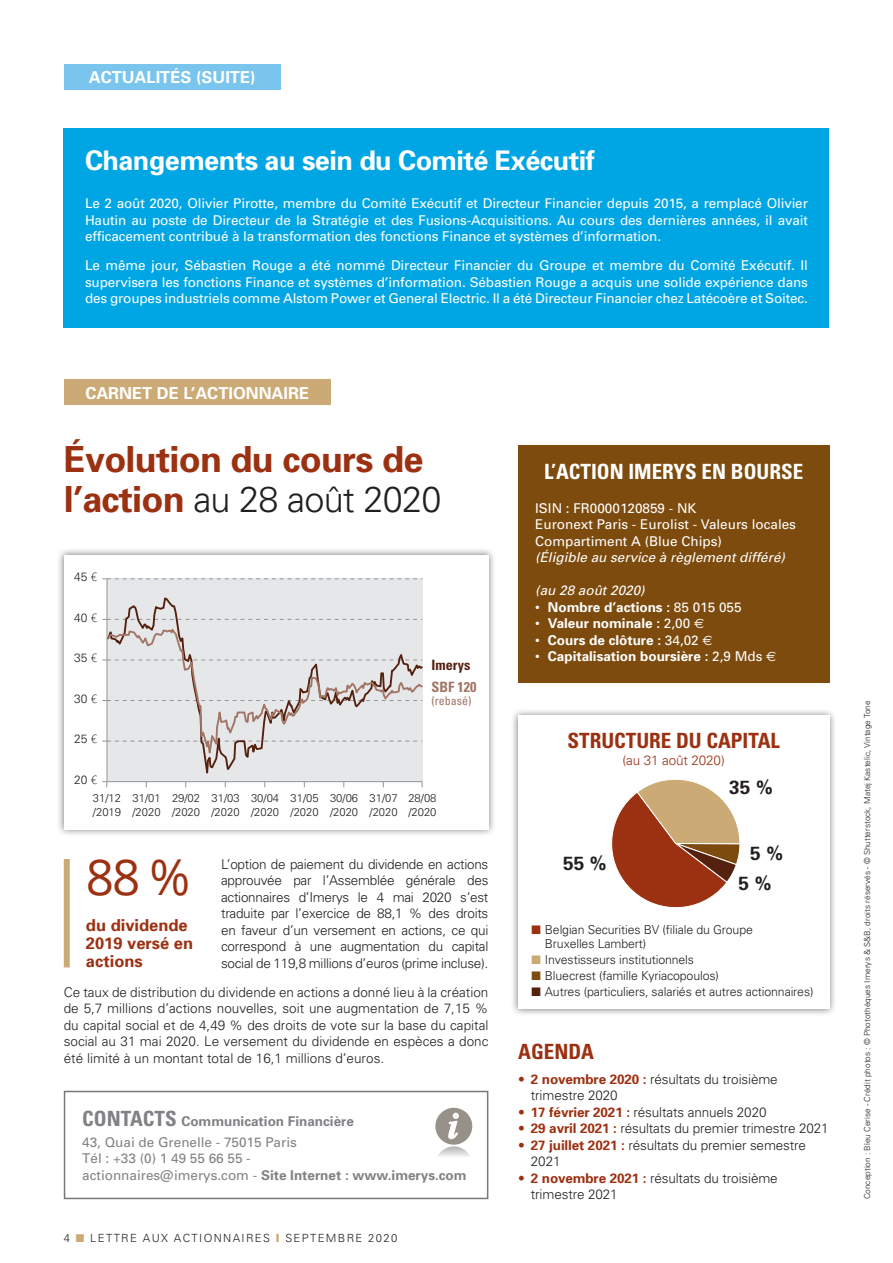
<style>
.page{position:relative;width:893px;height:1263px;background:#fff}
.page>*{position:absolute;margin:0;border:0;box-sizing:border-box;transform-origin:0 0}
.textes{font:49.5px "Open Sans";color:#9c3112}
.t1{font:700 36px/40.5px "Univers";letter-spacing:-.02em;color:#9c3112}
.t2{font:700 27px "Univers";letter-spacing:-.02em;color:#fff}
.t3{font:700 condensed 21px "Univers";color:#9c3112}
.t4{font:700 condensed 21px "Univers";color:#fff}
.t5{font:700 19.05px/30px "Univers";color:#231f20}
.t6{font:700 16.5px "Univers";color:#fff}
.textes-2{font:700 16.5px/18px "Univers";color:#9c3112}
.t7{font:700 condensed 14.25px "Univers";color:#a17565}
.t8{font:700 condensed 14.25px "Univers";color:#55210f}
.textes-3{font:13.5px/16.5px "Univers";letter-spacing:-.01em;color:#fff;text-align:justify}
.textes-4{font:300 13.5px/16.5px "Univers";letter-spacing:-.01em;color:#231f20;text-align:justify}
.date{font:300 13.5px/16.5px "Univers";letter-spacing:-.01em;color:#231f20}
.t9{font:700 13.5px "Univers";color:#fff}
.t10{font:700 13.5px "Univers";color:#808285}
.t11{font:italic 13.5px "Univers";color:#fff}
.t12{font:13.5px "Univers";color:#808285}
.t13{font:300 13.5px "Univers";letter-spacing:-.01em;color:#9c3112}
.t14{font:300 12.3px/13px "Univers";letter-spacing:-.01em;color:#231f20}
.t15{font:300 12px "Univers";color:#231f20}
.t16{font:condensed 12px "Univers";color:#a17565}
.t17{font:300 11.25px/13.5px "Univers";color:#231f20}
.t18{font:300 11.25px "Univers";letter-spacing:.12em;color:#231f20}
.t19{font:300 8.25px "Univers";color:#231f20}
.s1{font-weight:300;color:#231f20}
.s2{font-family:"Open Sans";font-size:11.55px}
.s3{font-weight:400}
.s4{font-family:"Euro Sans";font-weight:400}
.s5{color:#9c3112}
.s6{color:#cbaa76}
.s7{color:#7d4b0d}
.s8{color:#55210f}
.s9{font-weight:700;color:#9c3112}
.s10{font-stretch:condensed;font-size:21px}
.s11{font-weight:900;color:#cbaa76}
</style>
<div class="page">
<div style="left:518px;top:445px;width:311px;height:237px;background:#7d4b0d"></div>
<div style="left:64px;top:1091px;width:424px;height:108px;border:2px solid #76787b"></div>
<svg style="left:435px;top:1108px;width:37px;height:48px"></svg>
<div style="left:56px;top:547px;width:440px;height:290px;background:#231f20;opacity:.6"></div>
<div style="left:64px;top:555px;width:424px;height:274px;background:#fff"></div>
<div style="left:107px;top:578px;width:316px;height:204px;background:#e6e7e9"></div>
<hr style="left:107px;top:579px;width:1px;height:203px;background:#939598">
<svg style="left:102px;top:578px;width:320px;height:1px"></svg>
<svg style="left:106px;top:595px;width:317px;height:193px"></svg>
<svg style="left:102px;top:619px;width:321px;height:146px"></svg>
<div style="left:64px;top:859px;width:6px;height:108px;background:#cbaa76"></div>
<div style="left:510px;top:708px;width:327px;height:309px;background:#231f20;opacity:.6"></div>
<div style="left:518px;top:716px;width:311px;height:293px;background:#fff"></div>
<svg style="left:611px;top:779px;width:129px;height:129px"></svg>
<div style="left:64px;top:128px;width:765px;height:199px;background:#00a6e4"></div>
<div style="left:64px;top:64px;width:217px;height:25px;background:#7ac5ed"></div>
<div style="left:64px;top:379px;width:267px;height:26px;background:#cbaa76"></div>
<p class="t6" style="left:89px;top:67px;width:168px">ACTUALITÉS (SUITE)</p>
<p class="t2" style="left:85px;top:144px;width:511px">Changements au sein du Comité Exécutif</p>
<p class="textes-3" style="left:85px;top:195px;width:724px">Le 2 août 2020, Olivier Pirotte, membre du Comité Exécutif et Directeur Financier depuis 2015, a remplacé Olivier Hautin au poste de Directeur de la Stratégie et des Fusions-Acquisitions. Au cours des dernières années, il avait efficacement contribué à la transformation des fonctions Finance et systèmes d’information.</p>
<p class="textes-3" style="left:85px;top:257px;width:724px">Le même jour, Sébastien Rouge a été nommé Directeur Financier du Groupe et membre du Comité Exécutif. Il supervisera les fonctions Finance et systèmes d’information. Sébastien Rouge a acquis une solide expérience dans des groupes industriels comme Alstom Power et General Electric. Il a été Directeur Financier chez Latécoère et Soitec.</p>
<p class="t6" style="left:85px;top:383px;width:225px">CARNET DE L’ACTIONNAIRE</p>
<p class="t1" style="left:64px;top:439px;width:379px">Évolution du cours de l’action <span class="s1">au 28 août 2020</span></p>
<p class="t15" style="left:74px;top:569px;width:25px">45 <span class="s2">€</span></p>
<p class="t15" style="left:74px;top:610px;width:25px">40 <span class="s2">€</span></p>
<p class="t15" style="left:74px;top:651px;width:25px">35 <span class="s2">€</span></p>
<p class="t15" style="left:74px;top:691px;width:25px">30 <span class="s2">€</span></p>
<p class="t15" style="left:74px;top:732px;width:25px">25 <span class="s2">€</span></p>
<p class="t15" style="left:74px;top:772px;width:25px">20 <span class="s2">€</span></p>
<p class="t8" style="left:432px;top:656px;width:40px">Imerys</p>
<p class="t7" style="left:431px;top:678px;width:47px">SBF 120</p>
<p class="t16" style="left:431px;top:693px;width:41px">(rebasé)</p>
<p class="t17" style="left:93px;top:791px;width:30px">31/12 /2019</p>
<p class="t17" style="left:132px;top:791px;width:30px">31/01 /2020</p>
<p class="t17" style="left:172px;top:791px;width:30px">29/02 /2020</p>
<p class="t17" style="left:212px;top:791px;width:30px">31/03 /2020</p>
<p class="t17" style="left:251px;top:791px;width:30px">30/04 /2020</p>
<p class="t17" style="left:291px;top:791px;width:30px">31/05 /2020</p>
<p class="t17" style="left:330px;top:791px;width:30px">30/06 /2020</p>
<p class="t17" style="left:370px;top:791px;width:30px">31/07 /2020</p>
<p class="t17" style="left:408px;top:791px;width:30px">28/08 /2020</p>
<p class="t4" style="left:544px;top:459px;width:260px">L’ACTION IMERYS EN BOURSE</p>
<p class="textes-3" style="left:535px;top:500px;width:163px">ISIN : FR0000120859 - NK</p>
<p class="textes-3" style="left:535px;top:516px;width:262px">Euronext Paris - Eurolist - Valeurs locales</p>
<p class="textes-3" style="left:535px;top:533px;width:188px">Compartiment A (Blue Chips)</p>
<p class="t11" style="left:535px;top:549px;width:251px">(Éligible au service à règlement différé)</p>
<p class="t11" style="left:535px;top:582px;width:111px">(au 28 août 2020)</p>
<p class="t9" style="left:535px;top:599px;width:208px"><span class="s3">•</span> Nombre d’actions : <span class="s3">85 015 055</span></p>
<p class="t9" style="left:535px;top:615px;width:170px"><span class="s3">•</span> Valeur nominale : <span class="s3">2,00</span> <span class="s4">€</span></p>
<p class="t9" style="left:535px;top:632px;width:179px"><span class="s3">•</span> Cours de clôture : <span class="s3">34,02</span> <span class="s4">€</span></p>
<p class="t9" style="left:535px;top:648px;width:243px"><span class="s3">•</span> Capitalisation boursière : <span class="s3">2,9 Mds</span> <span class="s4">€</span></p>
<p class="t3" style="left:567px;top:727px;width:214px">STRUCTURE DU CAPITAL</p>
<p class="t13" style="left:623px;top:752px;width:104px">(au 31 août 2020)</p>
<p class="t5" style="left:729px;top:772px;width:45px">35 %</p>
<p class="t5" style="left:739px;top:838px;width:46px;text-indent:12px">5 %<br>5 %</p>
<p class="t5" style="left:563px;top:848px;width:45px">55 %</p>
<p class="textes-4" style="left:221px;top:856px;width:269px">L’option de paiement du dividende en actions approuvée par l’Assemblée générale des actionnaires d’Imerys le 4 mai 2020 s’est traduite par l’exercice de 88,1 % des droits en faveur d’un versement en actions, ce qui correspond à une augmentation du capital social de 119,8 millions d’euros (prime incluse).</p>
<p class="textes-4" style="left:64px;top:984px;width:426px">Ce taux de distribution du dividende en actions a donné lieu à la création de 5,7 millions d’actions nouvelles, soit une augmentation de 7,15 % du capital social et de 4,49 % des droits de vote sur la base du capital social au 31 mai 2020. Le versement du dividende en espèces a donc été limité à un montant total de 16,1 millions d’euros.</p>
<p class="textes" style="left:86px;top:843px;width:106px">88 %</p>
<p class="textes-2" style="left:86px;top:916px;width:109px">du dividende<br>2019 versé en actions</p>
<p class="t14" style="left:545px;top:923px;width:210px;text-indent:-13px"><span class="s5">■</span> Belgian Securities BV (filiale du Groupe<br>Bruxelles Lambert)</p>
<p class="t14" style="left:531px;top:953px;width:164px"><span class="s6">■</span> Investisseurs institutionnels</p>
<p class="t14" style="left:531px;top:969px;width:189px"><span class="s7">■</span> Bluecrest (famille Kyriacopoulos)</p>
<p class="t14" style="left:531px;top:985px;width:284px"><span class="s8">■</span> Autres (particuliers, salariés et autres actionnaires)</p>
<p class="t3" style="left:518px;top:1038px;width:77px">AGENDA</p>
<p class="date" style="left:531px;top:1071px;width:248px;text-indent:-13px"><span class="s5">•</span> <span class="s9">2 novembre 2020 :</span> résultats du troisième trimestre 2020</p>
<p class="date" style="left:518px;top:1104px;width:250px"><span class="s5">•</span> <span class="s9">17 février 2021 :</span> résultats annuels 2020</p>
<p class="date" style="left:518px;top:1120px;width:312px"><span class="s5">•</span> <span class="s9">29 avril 2021 :</span> résultats du premier trimestre 2021</p>
<p class="date" style="left:531px;top:1137px;width:277px;text-indent:-13px"><span class="s5">•</span> <span class="s9">27 juillet 2021 :</span> résultats du premier semestre<br>2021</p>
<p class="date" style="left:531px;top:1170px;width:248px;text-indent:-13px"><span class="s5">•</span> <span class="s9">2 novembre 2021 :</span> résultats du troisième trimestre 2021</p>
<p class="t10" style="left:82px;top:1113px;width:273px"><span class="s10">CONTACTS</span> Communication Financière</p>
<p class="t12" style="left:82px;top:1134px;width:216px">43, Quai de Grenelle - 75015 Paris</p>
<p class="t12" style="left:82px;top:1150px;width:170px">Tél : +33 (0) 1 49 55 66 55 -</p>
<p class="t10" style="left:82px;top:1167px;width:386px"><span class="s3">actionnaires@imerys.com -</span> Site Internet : www.imerys.com</p>
<p class="t18" style="left:64px;top:1231px;width:335px">4 <span class="s6">■</span> LETTRE AUX ACTIONNAIRES <span class="s11">I</span> SEPTEMBRE 2020</p>
<p class="t19" style="left:862px;top:1199px;width:500px;rotate:-90deg">Conception : Bleu Cerise - Crédit photos : © Photothèques Imerys &amp; S&amp;B, droits réservés - © Shutterstock, Matej Kastelic, Vintage Tone</p>
</div>
